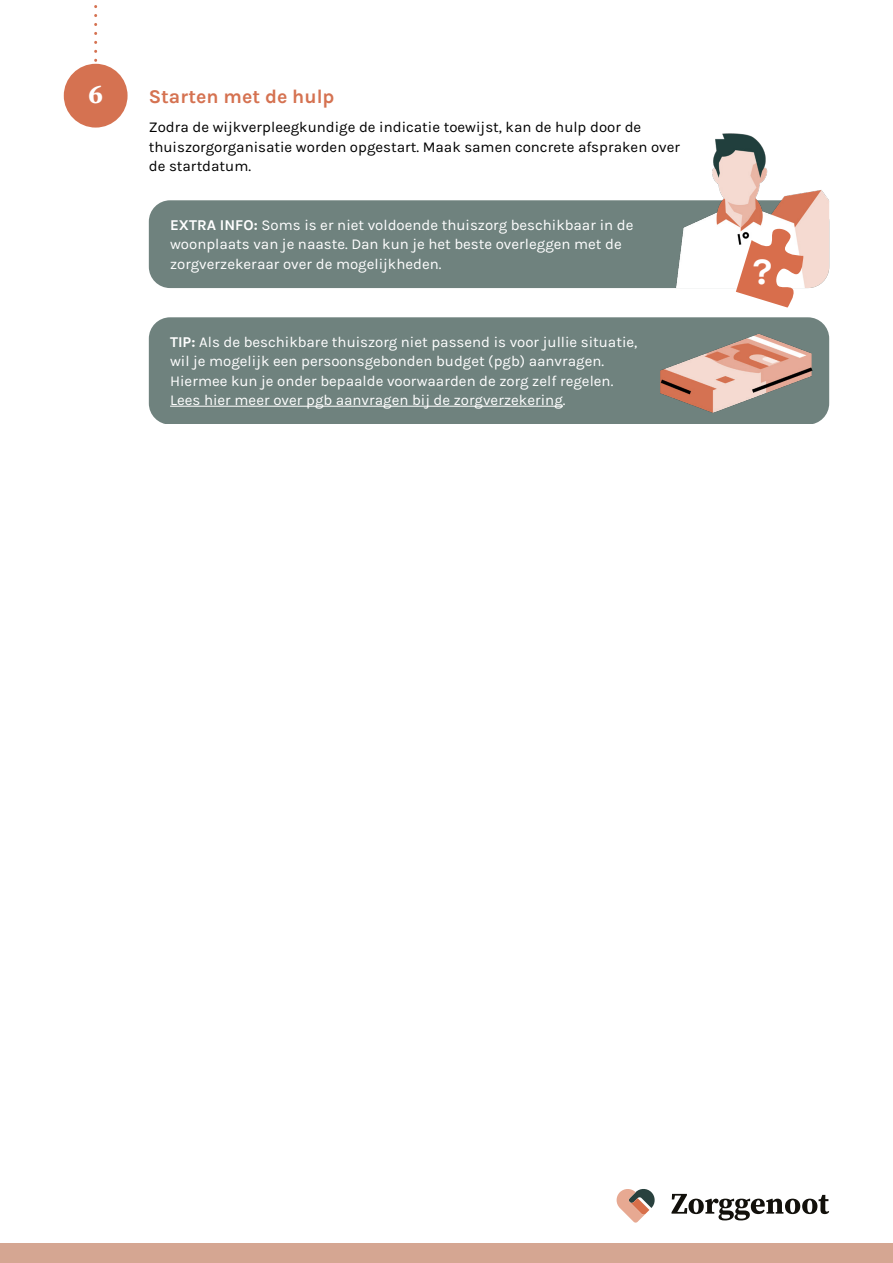
<style>
.page{position:relative;width:893px;height:1263px;background:#fff}
.page>*{position:absolute;margin:0;border:0;box-sizing:border-box;transform-origin:0 0}
.t1{font:700 37.5px "Karla";color:#fff}
.t2{font:27px "Source Serif Variable";color:#fff}
.t3{font:700 19.5px "Karla";color:#d57251}
.t4{font:15px/19.5px "Karla";color:#fff}
.t5{font:15px/19.5px "Karla";color:#000}
.s1{font-weight:700}
</style>
<div class="page">
<svg style="left:94px;top:5px;width:3px;height:59px"></svg>
<div style="left:149px;top:200px;width:680px;height:88px;background:#6f827e;border-radius:21px"></div>
<div style="left:149px;top:317px;width:680px;height:108px;background:#6f827e;border-radius:21px"></div>
<hr style="left:170px;top:406px;width:393px;height:1px;background:#fff">
<div style="left:64px;top:64px;width:64px;height:64px;background:#d57251;border-radius:50%"></div>
<img style="left:606px;top:133px;width:223px;height:83px">
<img style="left:588px;top:216px;width:242px;height:209px">
<div style="left:0;top:1244px;width:893px;height:19px;background:#d5a692"></div>
<svg style="left:617px;top:1189px;width:38px;height:33px"></svg>
<svg style="left:671px;top:1194px;width:158px;height:26px"></svg>
<h2 class="t2" style="left:88px;top:76px;width:16px">6</h2>
<h3 class="t3" style="left:149px;top:85px;width:187px">Starten met de hulp</h3>
<p class="t5" style="left:149px;top:118px;width:533px">Zodra de wijkverpleegkundige de indicatie toewijst, kan de hulp door de thuiszorgorganisatie worden opgestart. Maak samen concrete afspraken over de startdatum.</p>
<p class="t4" style="left:170px;top:215px;width:465px"><span class="s1">EXTRA INFO:</span> Soms is er niet voldoende thuiszorg beschikbaar in de woonplaats van je naaste. Dan kun je het beste overleggen met de zorgverzekeraar over de mogelijkheden.</p>
<p class="t4" style="left:170px;top:332px;width:469px"><span class="s1">TIP:</span> Als de beschikbare thuiszorg niet passend is voor jullie situatie, wil je mogelijk een persoonsgebonden budget (pgb) aanvragen.<br>Hiermee kun je onder bepaalde voorwaarden de zorg zelf regelen.<br>Lees hier meer over pgb aanvragen bij de zorgverzekering.</p>
<h1 class="t1" style="left:753px;top:250px;width:21px">?</h1>
</div>
